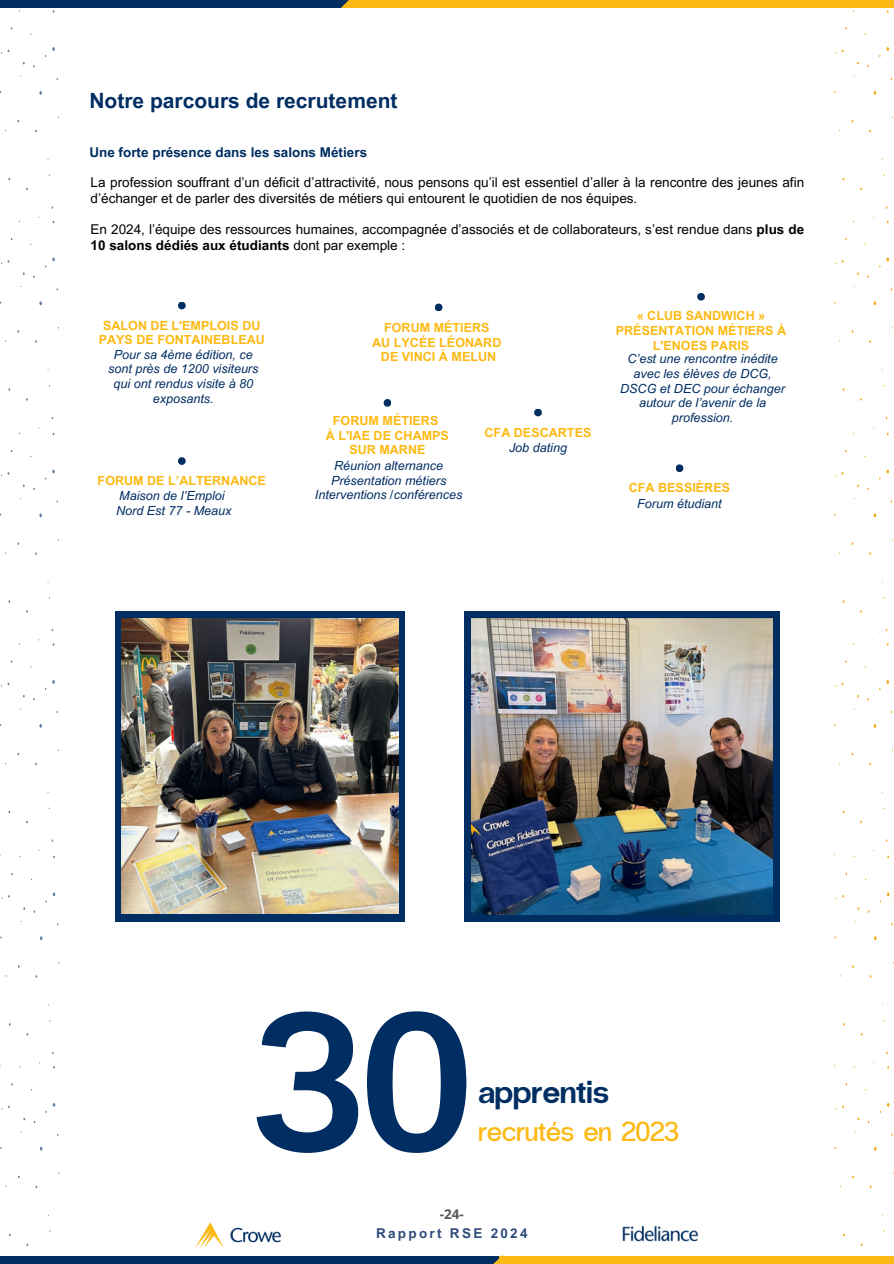
<style>
.page{position:relative;width:894px;height:1264px;background:#fff}
.page>*{position:absolute;margin:0;border:0;box-sizing:border-box;transform-origin:0 0}
.t1{font:700 198.75px "Radio Grotesk";color:#002d62}
.t2{font:700 31.65px "Radio Grotesk";color:#002d62}
.t3{font:27.6px "Radio Grotesk";color:#fdb913}
.t4{font:700 21px "Arial MT Pro";color:#002d62}
.t5{font:13.5px/15.8px "Arial MT Pro";color:#000}
.t6{font:700 13.5px "Arial MT Pro";color:#002d62}
.t7{font:700 13.5px "Arial MT Pro";letter-spacing:.17em;color:#304c7a}
.t8{font:700 13.5px "Open Sans";color:#575757}
.t9{font:italic 12.6px/14.7px "Arial MT Pro";color:#002d62;text-align:center}
.t10{font:700 12.6px/14.7px "Arial MT Pro";color:#fdb913;text-align:center}
.s1{font-weight:700}
</style>
<div class="page">
<div style="left:115px;top:611px;width:289px;height:310px;background:#002d62"></div>
<img style="left:121px;top:618px;width:277px;height:295px">
<img style="left:622px;top:1225px;width:77px;height:17px">
<img style="left:195px;top:1222px;width:87px;height:26px">
<div style="left:0;top:1256px;width:893px;height:7px;background:#002d62"></div>
<div style="left:499px;top:1256px;width:394px;height:7px;background:#fdb913"></div>
<svg style="left:494px;top:1255px;width:9px;height:8px"></svg>
<div style="left:0;top:0;width:893px;height:7px;background:#002d62"></div>
<div style="left:467px;top:0;width:426px;height:8px;background:#fdb913"></div>
<div style="left:341px;top:0;width:131px;height:8px;background:#fdb913"></div>
<svg style="left:52px;top:47px;width:3px;height:4px"></svg>
<svg style="left:52px;top:680px;width:3px;height:4px"></svg>
<div style="left:464px;top:611px;width:315px;height:310px;background:#002d62"></div>
<img style="left:472px;top:618px;width:300px;height:296px">
<div style="left:383px;top:399px;width:8px;height:8px;background:#002d62;border-radius:50%"></div>
<div style="left:178px;top:302px;width:8px;height:7px;background:#002d62;border-radius:50%"></div>
<div style="left:697px;top:293px;width:7px;height:7px;background:#002d62;border-radius:50%"></div>
<div style="left:434px;top:303px;width:8px;height:8px;background:#002d62;border-radius:50%"></div>
<div style="left:178px;top:457px;width:8px;height:8px;background:#002d62;border-radius:50%"></div>
<div style="left:534px;top:408px;width:7px;height:8px;background:#002d62;border-radius:50%"></div>
<div style="left:675px;top:464px;width:8px;height:8px;background:#002d62;border-radius:50%"></div>
<p class="t4" style="left:89px;top:93px;width:309px">Notre parcours de recrutement</p>
<p class="t6" style="left:89px;top:147px;width:279px">Une forte présence dans les salons Métiers</p>
<p class="t5" style="left:91px;top:176px;width:715px">La profession souffrant d’un déficit d’attractivité, nous pensons qu’il est essentiel d’aller à la rencontre des jeunes afin d’échanger et de parler des diversités de métiers qui entourent le quotidien de nos équipes.</p>
<p class="t5" style="left:91px;top:223px;width:715px">En 2024, l’équipe des ressources humaines, accompagnée d’associés et de collaborateurs, s’est rendue dans <span class="s1">plus de<br>10 salons dédiés aux étudiants</span> dont par exemple :</p>
<p class="t10" style="left:99px;top:319px;width:168px">SALON DE L'EMPLOIS DU<br>PAYS DE FONTAINEBLEAU</p>
<p class="t9" style="left:108px;top:348px;width:152px">Pour sa 4ème édition, ce sont près de 1200 visiteurs qui ont rendus visite à 80 exposants.</p>
<h4 class="t10" style="left:98px;top:475px;width:170px">FORUM DE L’ALTERNANCE</h4>
<p class="t9" style="left:119px;top:490px;width:107px">Maison de l’Emploi</p>
<h4 class="t9" style="left:116px;top:505px;width:117px">Nord Est 77 - Meaux</h4>
<p class="t10" style="left:372px;top:322px;width:131px">FORUM MÉTIERS<br>AU LYCÉE LÉONARD</p>
<p class="t10" style="left:381px;top:351px;width:117px">DE VINCI À MELUN</p>
<p class="t10" style="left:333px;top:415px;width:107px">FORUM MÉTIERS</p>
<p class="t10" style="left:326px;top:429px;width:125px">À L'IAE DE CHAMPS<br>SUR MARNE</p>
<p class="t9" style="left:334px;top:459px;width:110px">Réunion alternance</p>
<h3 class="t9" style="left:331px;top:474px;width:117px">Présentation métiers</h3>
<h5 class="t9" style="left:315px;top:489px;width:149px">Interventions /conférences</h5>
<p class="t10" style="left:484px;top:426px;width:108px">CFA DESCARTES</p>
<p class="t9" style="left:509px;top:442px;width:59px">Job dating</p>
<p class="t10" style="left:615px;top:310px;width:172px">« CLUB SANDWICH »<br>PRÉSENTATION MÉTIERS À<br>L'ENOES PARIS</p>
<p class="t9" style="left:620px;top:353px;width:166px">C’est une rencontre inédite avec les élèves de DCG,<br>DSCG et DEC pour échanger autour de l’avenir de la profession.</p>
<p class="t10" style="left:628px;top:482px;width:103px">CFA BESSIÈRES</p>
<p class="t9" style="left:637px;top:497px;width:86px">Forum étudiant</p>
<p class="t1" style="left:252px;top:952px;width:220px">30</p>
<p class="t2" style="left:478px;top:1071px;width:132px">apprentis</p>
<p class="t3" style="left:478px;top:1112px;width:202px">recrutés en 2023</p>
<p class="t8" style="left:439px;top:1204px;width:26px">-24-</p>
<p class="t7" style="left:376px;top:1227px;width:153px">Rapport RSE 2024</p>
</div>
